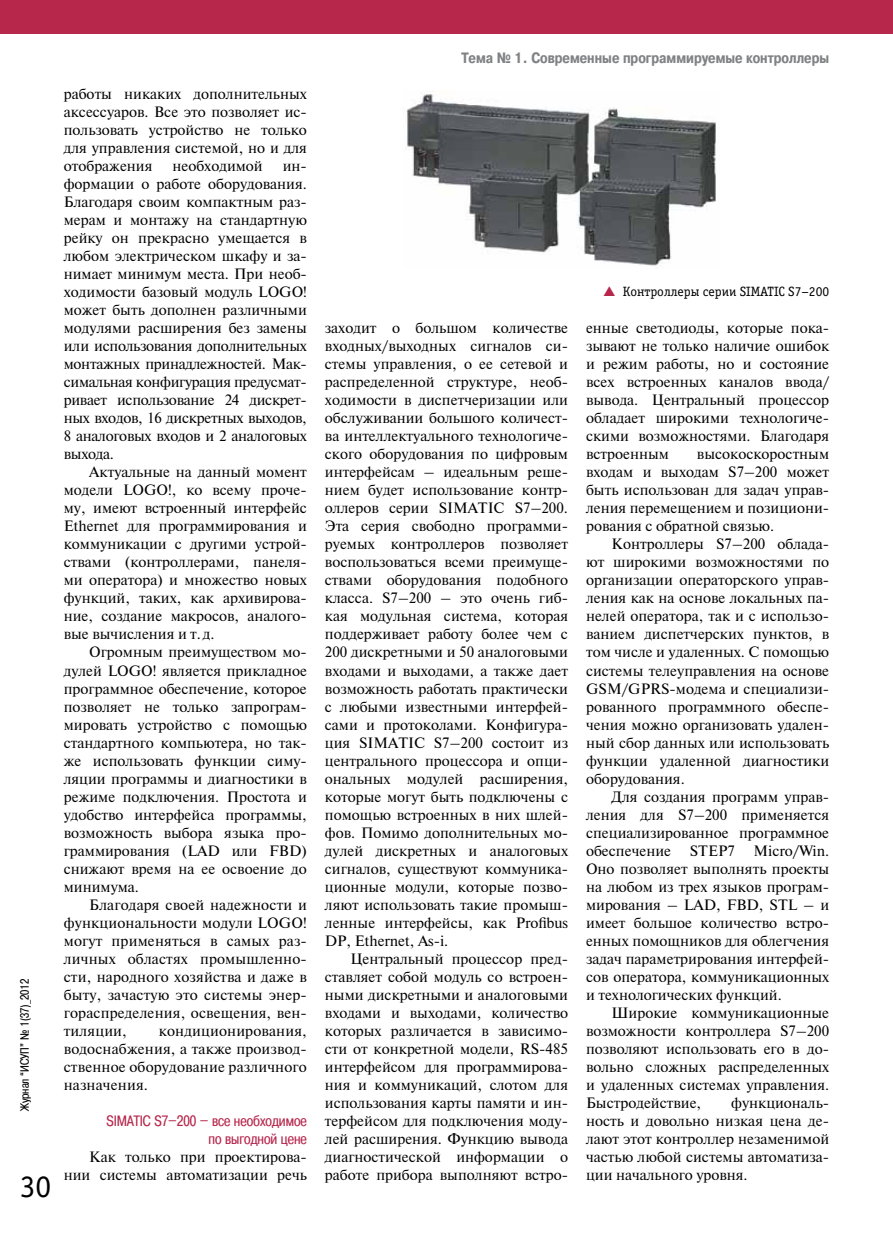
<style>
.page{position:relative;width:893px;height:1234px;background:#fff}
.page>*{position:absolute;margin:0;border:0;box-sizing:border-box;transform-origin:0 0}
.t1{font:31.5px "Officina Serif C";color:#000}
.t2{font:15px/18px "Newton";color:#000;text-align:justify}
.t3{font:700 15px "Pragmatica Cond C";color:#808285}
.t4{font:15px/18px "Pragmatica Cond C";color:#b7274c;text-align:right}
.t5{font:13.5px "Officina Serif C";color:#000}
.t6{font:12px "Pragmatica Cond C";color:#000}
</style>
<div class="page">
<div style="left:0;top:0;width:893px;height:34px;background:#b7274c"></div>
<img style="left:405px;top:91px;width:311px;height:175px">
<p class="t6" style="left:18px;top:1110px;width:134px;rotate:-90deg">Журнал “ИСУП” № 1(37)_2012</p>
<h1 class="t1" style="left:20px;top:1168px;width:33px">30</h1>
<p class="t2" style="left:64px;top:84px;width:245px">работы никаких дополнительных аксессуаров. Все это позволяет ис&shy;пользовать устройство не только для управления системой, но и для отображения</p>
<p class="t2" style="left:172px;top:156px;width:92px">необходимой</p>
<p class="t2" style="left:64px;top:156px;width:245px;text-align:left;text-indent:219px">ин&shy;формации о работе оборудования.<br>Благодаря своим компактным раз&shy;мерам и монтажу на стандартную рейку он прекрасно умещается в любом электрическом шкафу и за&shy;нимает минимум места. При необ&shy;ходимости базовый модуль LOGO! может быть дополнен различными модулями расширения без замены или использования дополнительных монтажных принадлежностей. Мак&shy;симальная конфигурация предусмат&shy;ривает использование 24 дискрет&shy;ных входов, 16 дискретных выходов,<br>8 аналоговых входов и 2 аналоговых выхода.</p>
<p class="t2" style="left:64px;top:462px;width:245px;text-indent:26px">Актуальные на данный момент модели LOGO!, ко всему проче&shy;му, имеют встроенный интерфейс Ethernet для программирования и коммуникации с другими устрой&shy;ствами (контроллерами, панеля&shy;ми оператора) и множество новых функций, таких, как архивирова&shy;ние, создание макросов, аналого&shy;вые вычисления и т.д.</p>
<p class="t2" style="left:64px;top:642px;width:245px;text-indent:26px">Огромным преимуществом мо&shy;дулей LOGO! является прикладное программное обеспечение, которое позволяет не только запрограм&shy;мировать устройство с помощью стандартного компьютера, но так&shy;же использовать функции симу&shy;ляции программы и диагностики в режиме подключения. Простота и удобство интерфейса программы, возможность выбора языка про&shy;граммирования (LAD или FBD) снижают время на ее освоение до минимума.</p>
<p class="t2" style="left:64px;top:894px;width:245px;text-indent:26px">Благодаря своей надежности и функциональности модули LOGO! могут применяться в самых раз&shy;личных областях промышленно&shy;сти, народного хозяйства и даже в быту, зачастую это системы энер&shy;гораспределения, освещения, вен&shy;тиляции,</p>
<p class="t2" style="left:64px;top:1020px;width:245px;text-indent:95px">кондиционирования, водоснабжения, а также производ&shy;ственное оборудование различного назначения.</p>
<p class="t4" style="left:106px;top:1111px;width:202px">SIMATIC S7–200 – все необходимое по выгодной цене</p>
<p class="t2" style="left:64px;top:1146px;width:245px;text-align:right">Как только при проектирова&shy;нии системы автоматизации речь</p>
<p class="t3" style="left:461px;top:50px;width:369px">Тема № 1. Современные программируемые контроллеры</p>
<p class="t2" style="left:325px;top:318px;width:245px">заходит о большом количестве входных/выходных сигналов си&shy;стемы управления, о ее сетевой и распределенной структуре, необ&shy;ходимости в диспетчеризации или обслуживании большого количест&shy;ва интеллектуального технологиче&shy;ского оборудования по цифровым интерфейсам – идеальным реше&shy;нием будет использование контр&shy;оллеров серии SIMATIC S7–200.<br>Эта серия свободно программи&shy;руемых контроллеров позволяет воспользоваться всеми преимуще&shy;ствами оборудования подобного класса. S7–200 – это очень гиб&shy;кая модульная система, которая поддерживает работу более чем с 200 дискретными и 50 аналоговыми входами и выходами, а также дает возможность работать практически с любыми известными интерфей&shy;сами и протоколами. Конфигура&shy;ция SIMATIC S7–200 состоит из центрального процессора и опци&shy;ональных модулей расширения, которые могут быть подключены с помощью встроенных в них шлей&shy;фов. Помимо дополнительных мо&shy;дулей дискретных и аналоговых сигналов, существуют коммуника&shy;ционные модули, которые позво&shy;ляют использовать такие промыш&shy;ленные интерфейсы, как Profibus DP, Ethernet, As-i.</p>
<p class="t2" style="left:325px;top:948px;width:245px;text-indent:26px">Центральный процессор пред&shy;ставляет собой модуль со встроен&shy;ными дискретными и аналоговыми входами и выходами, количество которых различается в зависимо&shy;сти от конкретной модели, RS-485 интерфейсом для программирова&shy;ния и коммуникаций, слотом для использования карты памяти и ин&shy;терфейсом для подключения моду&shy;лей расширения. Функцию вывода диагностической информации о работе прибора выполняют встро-</p>
<p class="t5" style="left:623px;top:284px;width:208px">Контроллеры серии SIMATIC S7–200</p>
<p class="t2" style="left:586px;top:318px;width:245px">енные светодиоды, которые пока&shy;зывают не только наличие ошибок и режим работы, но и состояние всех встроенных каналов ввода/ вывода. Центральный процессор обладает широкими технологиче&shy;скими возможностями. Благодаря встроенным</p>
<p class="t2" style="left:586px;top:444px;width:245px;text-indent:111px">высокоскоростным входам и выходам S7–200 может быть использован для задач управ&shy;ления перемещением и позициони&shy;рования с обратной связью.</p>
<p class="t2" style="left:586px;top:534px;width:245px;text-indent:26px">Контроллеры S7–200 облада&shy;ют широкими возможностями по организации операторского управ&shy;ления как на основе локальных па&shy;нелей оператора, так и с использо&shy;ванием диспетчерских пунктов, в том числе и удаленных. С помощью системы телеуправления на основе GSM/GPRS-модема и специализи&shy;рованного программного обеспе&shy;чения можно организовать удален&shy;ный сбор данных или использовать функции удаленной диагностики оборудования.</p>
<p class="t2" style="left:586px;top:786px;width:245px;text-indent:26px">Для создания программ управ&shy;ления для S7–200 применяется специализированное программное обеспечение STEP7 Micro/Win.<br>Оно позволяет выполнять проекты на любом из трех языков програм&shy;мирования – LAD, FBD, STL – и имеет большое количество встро&shy;енных помощников для облегчения задач параметрирования интерфей&shy;сов оператора, коммуникационных и технологических функций.</p>
<p class="t2" style="left:586px;top:1002px;width:245px;text-indent:26px">Широкие коммуникационные возможности контроллера S7–200 позволяют использовать его в до&shy;вольно сложных распределенных и удаленных системах управления.<br>Быстродействие,</p>
<p class="t2" style="left:586px;top:1092px;width:245px;text-indent:145px">функциональ&shy;ность и довольно низкая цена де&shy;лают этот контроллер незаменимой частью любой системы автоматиза&shy;ции начального уровня.</p>
</div>
